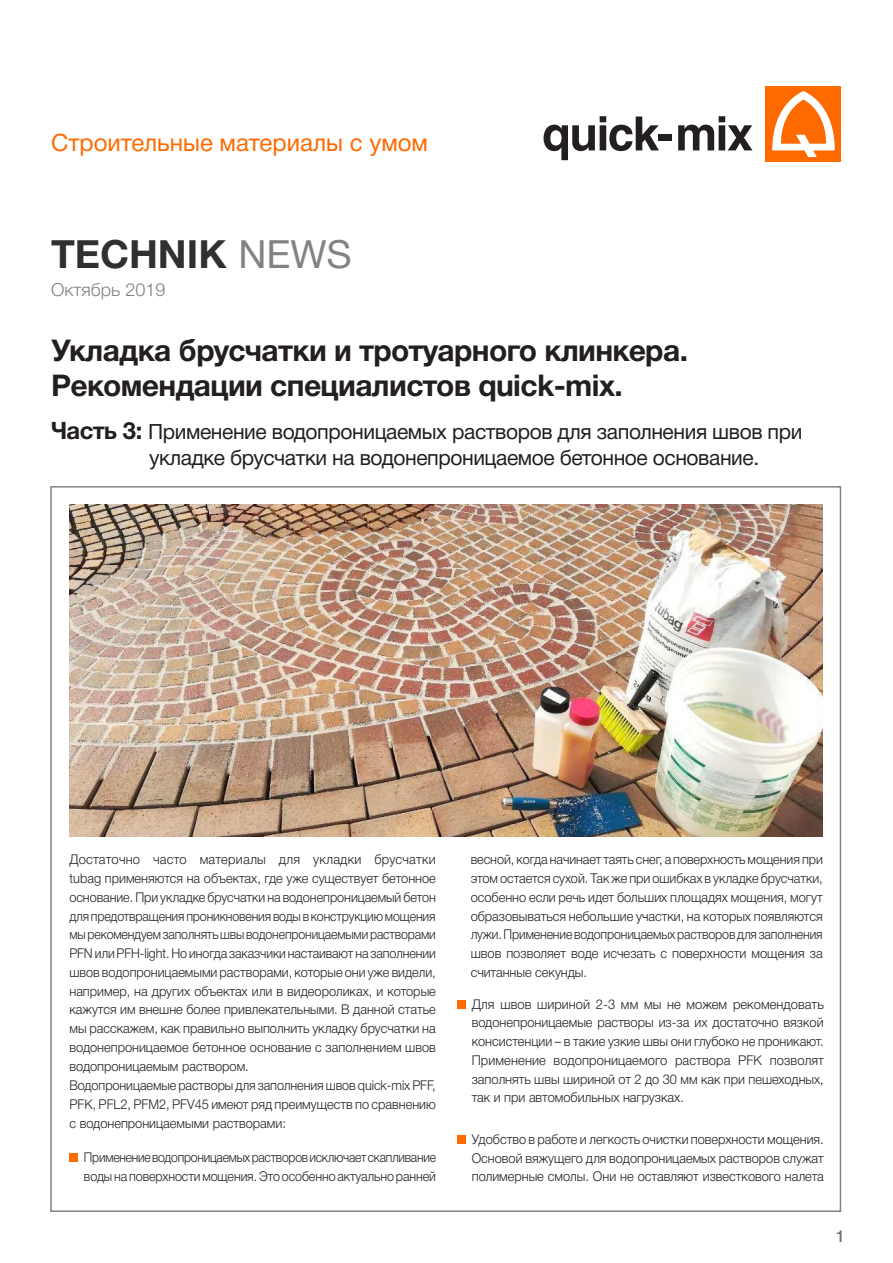
<style>
.page{position:relative;width:893px;height:1263px;background:#fff}
.page>*{position:absolute;margin:0;border:0;box-sizing:border-box;transform-origin:0 0}
.t1{font:700 39px "Helvetica Neue Cyr";color:#312f30}
.t2{font:700 30px/34.5px "Helvetica Neue Cyr";letter-spacing:-.02em;color:#231f20}
.slogan{font:24px "Helvetica Neue Cyr";color:#ff6a00}
.t3{font:21px "Helvetica Neue Cyr";letter-spacing:-.02em;color:#231f20}
.t4{font:300 18px "Helvetica Neue Cyr";color:#808285}
.GHS_Basis{font:500 16.5px "Helvetica Neue Cyr";color:#717275;scale:.95 1}
.GHS_Basis-2{font:300 13.5px/18.8px "Helvetica Neue Cyr";color:#231f20;text-align:justify;scale:.96 1}
.GHS_Basis-3{font:300 13.5px/18.8px "Helvetica Neue Cyr";color:#231f20;text-align:justify;scale:.94 1}
.GHS_Basis-4{font:300 13.5px/18.8px "Helvetica Neue Cyr";color:#231f20;text-align:justify;scale:.95 1}
.GHS_Basis-5{font:300 13.5px/18.8px "Helvetica Neue Cyr";color:#231f20;scale:.9 1}
.s1{font-weight:400;color:#808285}
.s2{font-weight:700;font-size:24px}
</style>
<div class="page">
<div style="left:69px;top:1153px;width:9px;height:9px;background:#ff6a00"></div>
<div style="left:457px;top:999px;width:9px;height:9px;background:#ff6a00"></div>
<div style="left:457px;top:1135px;width:9px;height:9px;background:#ff6a00"></div>
<img style="left:69px;top:504px;width:754px;height:332px">
<svg style="left:544px;top:116px;width:115px;height:44px"></svg>
<div style="left:658px;top:134px;width:14px;height:6px;background:#231f20"></div>
<svg style="left:678px;top:116px;width:74px;height:34px"></svg>
<div style="left:766px;top:87px;width:75px;height:75px;background:#ff6a00"></div>
<svg style="left:772px;top:91px;width:63px;height:66px"></svg>
<p class="slogan" style="left:51px;top:129px;width:379px">Строительные материалы с умом</p>
<p class="t1" style="left:51px;top:233px;width:302px">TECHNIK <span class="s1">NEWS</span></p>
<p class="t4" style="left:51px;top:280px;width:116px">Октябрь 2019</p>
<p class="t2" style="left:51px;top:334px;width:638px">Укладка брусчатки и тротуарного клинкера.<br>Рекомендации специалистов quick-mix.</p>
<p class="t3" style="left:51px;top:420px;width:753px"><span class="s2">Часть 3:</span> Применение водопроницаемых растворов для заполнения швов при</p>
<p class="t3" style="left:149px;top:446px;width:612px">укладке брусчатки на водонепроницаемое бетонное основание.</p>
<p class="GHS_Basis-2" style="left:69px;top:850px;width:383px">Достаточно часто материалы для укладки брусчатки tubag применяются на объектах, где уже существует бетонное основание. При укладке брусчатки на водонепроницаемый бетон для предотвращения проникновения воды в конструкцию мощения мы рекомендуем заполнять швы водонепроницаемыми растворами PFN или PFH-light. Но иногда заказчики настаивают на заполнении швов водопроницаемыми растворами, которые они уже видели, например, на других объектах или в видеороликах, и которые кажутся им внешне более привлекательными. В данной статье мы расскажем, как правильно выполнить укладку брусчатки на водонепроницаемое бетонное основание с заполнением швов водопроницаемым раствором.</p>
<p class="GHS_Basis-3" style="left:69px;top:1076px;width:391px">Водопроницаемые растворы для заполнения швов quick-mix PFF, PFK, PFL2, PFM2, PFV45 имеют ряд преимуществ по сравнению с водонепроницаемыми растворами:</p>
<p class="GHS_Basis-5" style="left:84px;top:1148px;width:393px">Применение водопроницаемых растворов исключает скапливание воды на поверхности мощения. Это особенно актуально ранней</p>
<p class="GHS_Basis-3" style="left:471px;top:850px;width:376px">весной, когда начинает таять снег, а поверхность мощения при этом остается сухой. Так же при ошибках в укладке брусчатки, особенно если речь идет больших площадях мощения, могут образовываться небольшие участки, на которых появляются лужи. Применение водопроницаемых растворов для заполнения швов позволяет воде исчезать с поверхности мощения за считанные секунды.</p>
<p class="GHS_Basis-2" style="left:472px;top:994px;width:368px">Для швов шириной 2-3 мм мы не можем рекомендовать водонепроницаемые растворы из-за их достаточно вязкой консистенции – в такие узкие швы они глубоко не проникают.<br>Применение водопроницаемого раствора PFK позволят заполнять швы шириной от 2 до 30 мм как при пешеходных, так и при автомобильных нагрузках.</p>
<p class="GHS_Basis-4" style="left:472px;top:1130px;width:372px">Удобство в работе и легкость очистки поверхности мощения.<br>Основой вяжущего для водопроницаемых растворов служат полимерные смолы. Они не оставляют известкового налета</p>
<p class="GHS_Basis" style="left:836px;top:1227px;width:11px">1</p>
</div>
